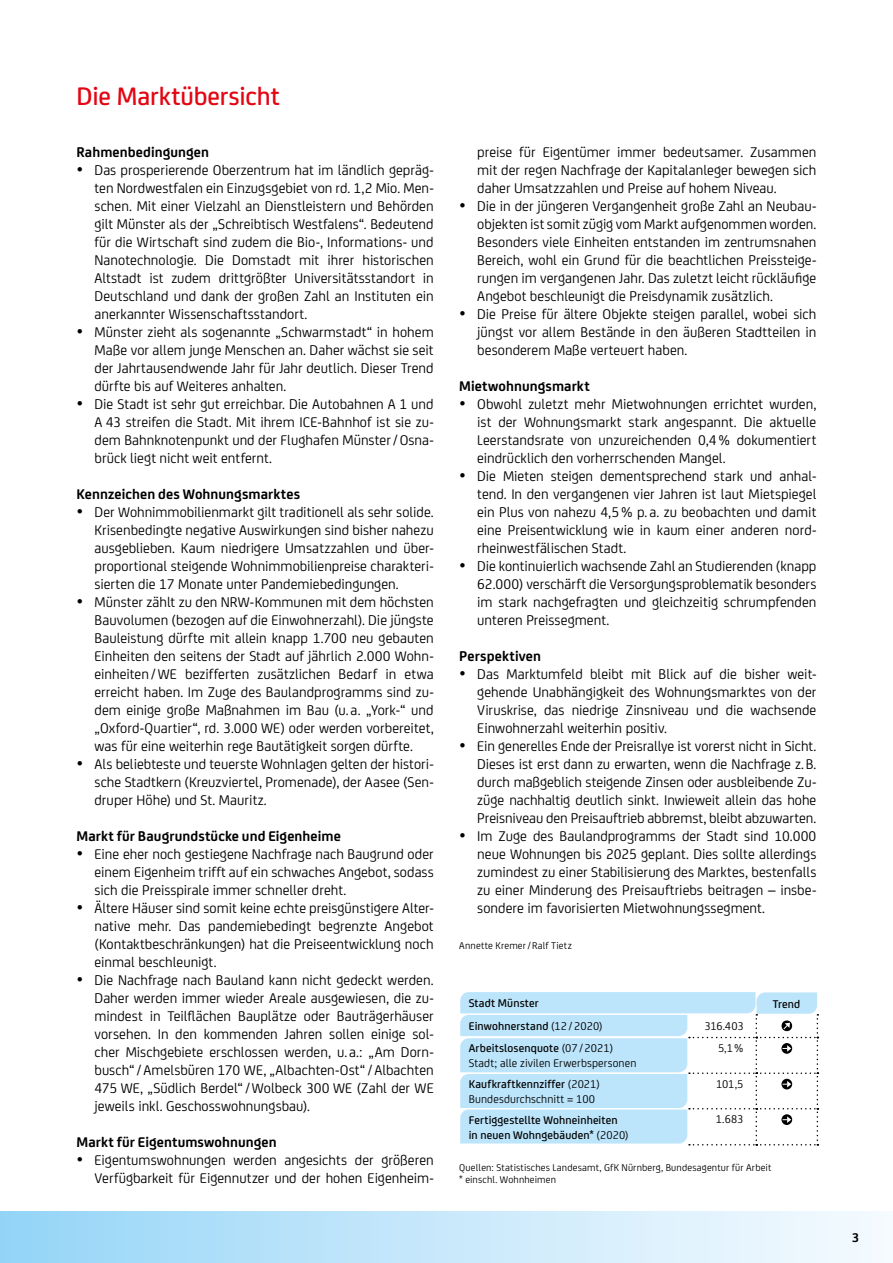
<style>
.page{position:relative;width:893px;height:1263px;background:#fff}
.page>*{position:absolute;margin:0;border:0;box-sizing:border-box;transform-origin:0 0}
.t1{font:500 27px "Uni Credit";letter-spacing:-.005em;color:#e30613}
.t2{font:15px/18px "Uni Credit";color:#000;text-align:justify}
.t3{font:700 15px "Uni Credit";letter-spacing:.005em;color:#000}
.t4{font:700 13.5px "Uni Credit";color:#000}
.t5{font:12px/15px "Uni Credit";letter-spacing:.01em;color:#000}
.t6{font:500 12px/15px "Uni Credit";letter-spacing:.01em;color:#000}
.t7{font:10.5px/12px "Uni Credit";letter-spacing:.02em;color:#000}
.s1{font-weight:400}
.s2{font-weight:500}
</style>
<div class="page">
<div style="left:0;top:1212px;width:893px;height:51px;background:linear-gradient(to right,#96d5f7,#f8fcff)"></div>
<svg style="left:460px;top:992px;width:358px;height:153px"></svg>
<h1 class="t1" style="left:77px;top:77px;width:205px">Die Marktübersicht</h1>
<p class="t2" style="left:477px;top:142px;width:341px">preise für Eigentümer immer bedeutsamer. Zusammen mit der regen Nachfrage der Kapitalanleger bewegen sich daher Umsatzzahlen und Preise auf hohem Niveau.</p>
<p class="t2" style="left:477px;top:196px;width:341px;text-indent:-18px">• Die in der jüngeren Vergangenheit große Zahl an Neubau&shy;objekten ist somit zügig vom Markt aufgenommen worden.<br>Besonders viele Einheiten entstanden im zentrumsnahen Bereich, wohl ein Grund für die beachtlichen Preissteige&shy;rungen im vergangenen Jahr. Das zuletzt leicht rückläufige Angebot beschleunigt die Preisdynamik zusätzlich.</p>
<p class="t2" style="left:477px;top:304px;width:341px;text-indent:-18px">• Die Preise für ältere Objekte steigen parallel, wobei sich jüngst vor allem Bestände in den äußeren Stadtteilen in besonderem Maße verteuert haben.</p>
<p class="t3" style="left:459px;top:375px;width:132px">Mietwohnungsmarkt</p>
<p class="t2" style="left:477px;top:394px;width:341px;text-indent:-18px">• Obwohl zuletzt mehr Mietwohnungen errichtet wurden, ist der Wohnungsmarkt stark angespannt. Die aktuelle Leerstandsrate von unzureichenden 0,4% dokumentiert eindrücklich den vorherrschenden Mangel.</p>
<p class="t2" style="left:477px;top:466px;width:341px;text-indent:-18px">• Die Mieten steigen dementsprechend stark und anhal&shy;tend. In den vergangenen vier Jahren ist laut Mietspiegel ein Plus von nahezu 4,5% p. a. zu beobachten und damit eine Preisentwicklung wie in kaum einer anderen nord&shy;rheinwestfälischen Stadt.</p>
<p class="t2" style="left:477px;top:556px;width:341px;text-indent:-18px">• Die kontinuierlich wachsende Zahl an Studierenden (knapp 62.000) verschärft die Versorgungsproblematik besonders im stark nachgefragten und gleichzeitig schrumpfenden unteren Preissegment.</p>
<p class="t3" style="left:459px;top:645px;width:83px">Perspektiven</p>
<p class="t2" style="left:477px;top:664px;width:341px;text-indent:-18px">• Das Marktumfeld bleibt mit Blick auf die bisher weit&shy;gehende Unabhängigkeit des Wohnungsmarktes von der Viruskrise, das niedrige Zinsniveau und die wachsende Einwohnerzahl weiterhin positiv.</p>
<p class="t2" style="left:477px;top:736px;width:341px;text-indent:-18px">• Ein generelles Ende der Preisrallye ist vorerst nicht in Sicht.<br>Dieses ist erst dann zu erwarten, wenn die Nachfrage z.B. durch maßgeblich steigende Zinsen oder ausbleibende Zu&shy;züge nachhaltig deutlich sinkt. Inwieweit allein das hohe Preisniveau den Preisauftrieb abbremst, bleibt abzuwarten.</p>
<p class="t2" style="left:477px;top:826px;width:341px;text-indent:-18px">• Im Zuge des Baulandprogramms der Stadt sind 10.000 neue Wohnungen bis 2025 geplant. Dies sollte allerdings zumindest zu einer Stabilisierung des Marktes, bestenfalls zu einer Minderung des Preisauftriebs beitragen – insbe&shy;sondere im favorisierten Mietwohnungssegment.</p>
<p class="t7" style="left:459px;top:939px;width:114px">Annette Kremer/Ralf Tietz</p>
<p class="t3" style="left:77px;top:141px;width:134px">Rahmenbedingungen</p>
<p class="t2" style="left:95px;top:160px;width:341px;text-indent:-18px">• Das prosperierende Oberzentrum hat im ländlich gepräg&shy;ten Nordwestfalen ein Einzugsgebiet von rd. 1,2 Mio. Men&shy;schen. Mit einer Vielzahl an Dienstleistern und Behörden gilt Münster als der „Schreibtisch Westfalens“. Bedeutend für die Wirtschaft sind zudem die Bio-, Informations- und Nanotechnologie. Die Domstadt mit ihrer historischen Altstadt ist zudem drittgrößter Universitätsstandort in Deutschland und dank der großen Zahl an Instituten ein anerkannter Wissenschaftsstandort.</p>
<p class="t2" style="left:95px;top:322px;width:341px;text-indent:-18px">• Münster zieht als sogenannte „Schwarmstadt“ in hohem Maße vor allem junge Menschen an. Daher wächst sie seit der Jahrtausendwende Jahr für Jahr deutlich. Dieser Trend dürfte bis auf Weiteres anhalten.</p>
<p class="t2" style="left:95px;top:394px;width:341px;text-indent:-18px">• Die Stadt ist sehr gut erreichbar. Die Autobahnen A 1 und A 43 streifen die Stadt. Mit ihrem ICE-Bahnhof ist sie zu&shy;dem Bahnknotenpunkt und der Flughafen Münster/Osna&shy;brück liegt nicht weit entfernt.</p>
<p class="t3" style="left:77px;top:483px;width:225px">Kennzeichen des Wohnungsmarktes</p>
<p class="t2" style="left:95px;top:502px;width:341px;text-indent:-18px">• Der Wohnimmobilienmarkt gilt traditionell als sehr solide.<br>Krisenbedingte negative Auswirkungen sind bisher nahezu ausgeblieben. Kaum niedrigere Umsatzzahlen und über&shy;proportional steigende Wohnimmobilienpreise charakteri&shy;sierten die 17 Monate unter Pandemiebedingungen.</p>
<p class="t2" style="left:95px;top:592px;width:341px;text-indent:-18px">• Münster zählt zu den NRW-Kommunen mit dem höchsten Bauvolumen (bezogen auf die Einwohnerzahl). Die jüngste Bauleistung dürfte mit allein knapp 1.700 neu gebauten Einheiten den seitens der Stadt auf jährlich 2.000 Wohn&shy;einheiten/WE bezifferten zusätzlichen Bedarf in etwa erreicht haben. Im Zuge des Baulandprogramms sind zu&shy;dem einige große Maßnahmen im Bau (u. a. „York-“ und „Oxford-Quartier“, rd. 3.000 WE) oder werden vorbereitet, was für eine weiterhin rege Bautätigkeit sorgen dürfte.</p>
<p class="t2" style="left:95px;top:754px;width:341px;text-indent:-18px">• Als beliebteste und teuerste Wohnlagen gelten der histori&shy;sche Stadtkern (Kreuzviertel, Promenade), der Aasee (Sen&shy;druper Höhe) und St. Mauritz.</p>
<p class="t3" style="left:77px;top:825px;width:266px">Markt für Baugrundstücke und Eigenheime</p>
<p class="t2" style="left:95px;top:844px;width:341px;text-indent:-18px">• Eine eher noch gestiegene Nachfrage nach Baugrund oder einem Eigenheim trifft auf ein schwaches Angebot, sodass sich die Preisspirale immer schneller dreht.</p>
<p class="t2" style="left:95px;top:898px;width:341px;text-indent:-18px">• Ältere Häuser sind somit keine echte preisgünstigere Alter&shy;native mehr. Das pandemiebedingt begrenzte Angebot (Kontaktbeschränkungen) hat die Preiseentwicklung noch einmal beschleunigt.</p>
<p class="t2" style="left:95px;top:970px;width:341px;text-indent:-18px">• Die Nachfrage nach Bauland kann nicht gedeckt werden.<br>Daher werden immer wieder Areale ausgewiesen, die zu&shy;mindest in Teilflächen Bauplätze oder Bauträgerhäuser vorsehen. In den kommenden Jahren sollen einige sol&shy;cher Mischgebiete erschlossen werden, u. a.: „Am Dorn&shy;busch“/Amelsbüren 170 WE, „Albachten-Ost“/Albachten 475 WE, „Südlich Berdel“/Wolbeck 300 WE (Zahl der WE jeweils inkl. Geschosswohnungsbau).</p>
<p class="t3" style="left:77px;top:1131px;width:202px">Markt für Eigentumswohnungen</p>
<p class="t2" style="left:77px;top:1150px;width:359px;text-align:right">• Eigentumswohnungen werden angesichts der größeren<br>Verfügbarkeit für Eigennutzer und der hohen Eigenheim-</p>
<p class="t7" style="left:459px;top:1161px;width:314px">Quellen: Statistisches Landesamt, GfK Nürnberg, Bundesagentur für Arbeit * einschl. Wohnheimen</p>
<p class="t6" style="left:469px;top:995px;width:72px">Stadt Münster</p>
<p class="t6" style="left:773px;top:995px;width:29px">Trend</p>
<p class="t6" style="left:469px;top:1018px;width:135px">Einwohnerstand <span class="s1">(12/2020)</span></p>
<p class="t5" style="left:704px;top:1018px;width:41px">316.403</p>
<p class="t5" style="left:469px;top:1040px;width:169px"><span class="s2">Arbeitslosenquote</span> (07/2021)<br>Stadt; alle zivilen Erwerbspersonen</p>
<p class="t5" style="left:718px;top:1040px;width:27px">5,1%</p>
<p class="t5" style="left:469px;top:1076px;width:133px"><span class="s2">Kaufkraftkennziffer</span> (2021)<br>Bundesdurchschnitt = 100</p>
<p class="t5" style="left:716px;top:1075px;width:29px">101,5</p>
<p class="t6" style="left:469px;top:1111px;width:161px">Fertiggestellte Wohneinheiten in neuen Wohngebäuden* <span class="s1">(2020)</span></p>
<p class="t5" style="left:716px;top:1111px;width:29px">1.683</p>
<p class="t4" style="left:852px;top:1227px;width:9px">3</p>
</div>
